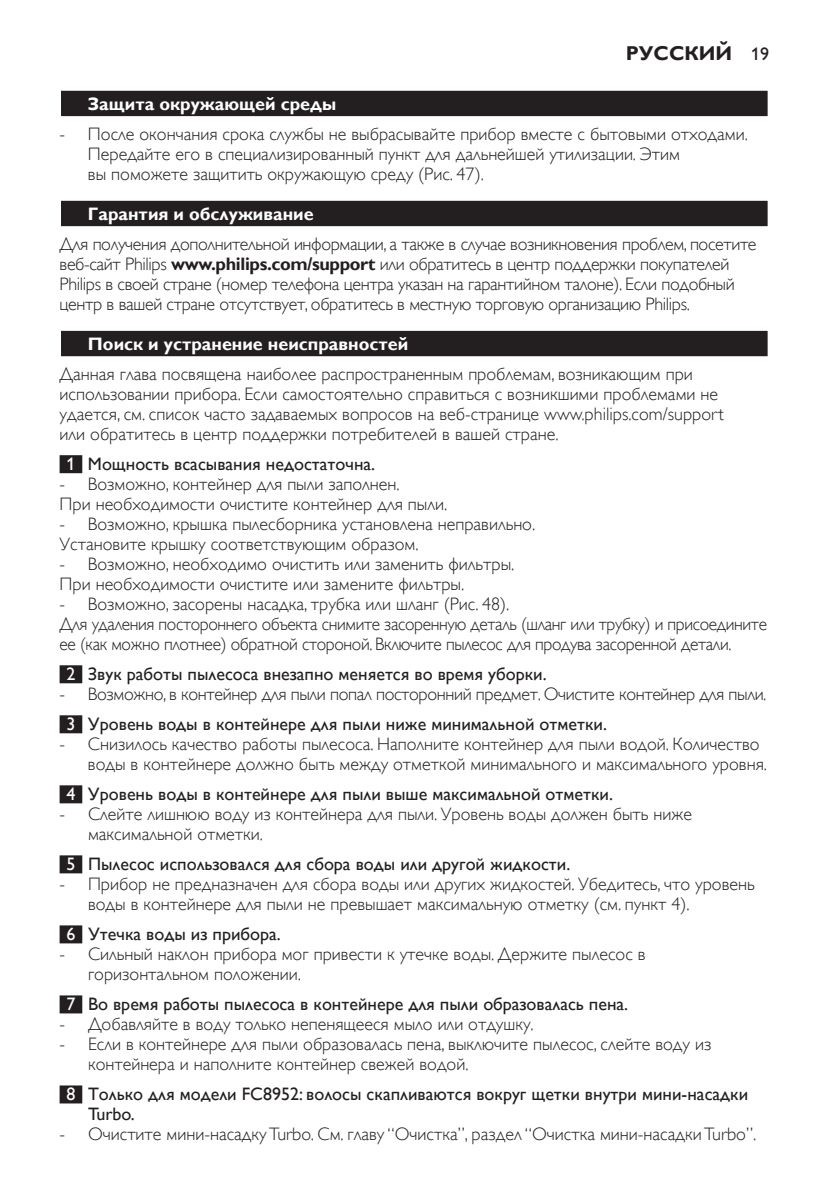
<style>
.page{position:relative;width:840px;height:1191px;background:#fff}
.page>*{position:absolute;margin:0;border:0;box-sizing:border-box;transform-origin:0 0}
.t1{font:700 20px "Gill Sans Alt One WGL";color:#231f20}
.t2{font:18px/20px "Gill Sans Alt One WGL Light";color:#231f20}
.t3{font:18px/20px "Gill Sans Alt One WGL Light";letter-spacing:-.02em;color:#231f20}
.t4{font:18px/20px "Gill Sans Alt One WGL";color:#231f20}
.t5{font:700 18px "Gill Sans Alt One WGL";color:#fff}
.s1{font-weight:400;font-size:18px}
.s2{font-family:"Gill Sans Alt One WGL";font-weight:700}
.s3{color:#fff}
</style>
<div class="page">
<div style="left:60px;top:90px;width:708px;height:28px;background:#e4e3e3"></div>
<div style="left:61px;top:91px;width:706px;height:25px;background:#231f20"></div>
<div style="left:60px;top:200px;width:708px;height:28px;background:#d9d9d9"></div>
<div style="left:61px;top:201px;width:706px;height:25px;background:#231f20"></div>
<div style="left:60px;top:330px;width:708px;height:28px;background:#ccc"></div>
<div style="left:61px;top:331px;width:706px;height:25px;background:#231f20"></div>
<div style="left:60px;top:455px;width:22px;height:18px;background:#231f20"></div>
<div style="left:60px;top:665px;width:22px;height:18px;background:#231f20"></div>
<div style="left:60px;top:715px;width:22px;height:18px;background:#231f20"></div>
<div style="left:60px;top:785px;width:22px;height:18px;background:#231f20"></div>
<div style="left:60px;top:855px;width:22px;height:18px;background:#231f20"></div>
<div style="left:60px;top:925px;width:22px;height:18px;background:#231f20"></div>
<div style="left:60px;top:995px;width:22px;height:18px;background:#231f20"></div>
<div style="left:60px;top:1085px;width:22px;height:18px;background:#231f20"></div>
<p class="t1" style="left:625px;top:40px;width:145px">Русский <span class="s1">19</span></p>
<p class="t5" style="left:88px;top:92px;width:250px">Защита окружающей среды</p>
<p class="t2" style="left:88px;top:124px;width:661px;text-indent:-28px">- После окончания срока службы не выбрасывайте прибор вместе с бытовыми отходами.<br>Передайте его в специализированный пункт для дальнейшей утилизации. Этим<br>вы поможете защитить окружающую среду (Рис. 47).</p>
<p class="t5" style="left:88px;top:202px;width:227px">Гарантия и обслуживание</p>
<p class="t3" style="left:60px;top:234px;width:698px">Для получения дополнительной информации, а также в случае возникновения проблем, посетите веб-сайт Philips <span class="s2">www.philips.com/support</span> или обратитесь в центр поддержки покупателей Philips в своей стране (номер телефона центра указан на гарантийном талоне). Если подобный центр в вашей стране отсутствует, обратитесь в местную торговую организацию Philips.</p>
<p class="t5" style="left:88px;top:332px;width:321px">Поиск и устранение неисправностей</p>
<p class="t2" style="left:60px;top:364px;width:665px">Данная глава посвящена наиболее распространенным проблемам, возникающим при использовании прибора. Если самостоятельно справиться с возникшими проблемами не удается, см. список часто задаваемых вопросов на веб-странице www.philips.com/support или обратитесь в центр поддержки потребителей в вашей стране.</p>
<p class="t4" style="left:66px;top:454px;width:310px"><span class="s3">1</span> Мощность всасывания недостаточна.</p>
<p class="t2" style="left:60px;top:474px;width:389px">- Возможно, контейнер для пыли заполнен.<br>При необходимости очистите контейнер для пыли.</p>
<p class="t2" style="left:60px;top:514px;width:477px">- Возможно, крышка пылесборника установлена неправильно.<br>Установите крышку соответствующим образом.</p>
<p class="t2" style="left:60px;top:554px;width:456px">- Возможно, необходимо очистить или заменить фильтры.<br>При необходимости очистите или замените фильтры.</p>
<p class="t3" style="left:60px;top:594px;width:708px">- Возможно, засорены насадка, трубка или шланг (Рис. 48).<br>Для удаления постороннего объекта снимите засоренную деталь (шланг или трубку) и присоедините ее (как можно плотнее) обратной стороной. Включите пылесос для продува засоренной детали.</p>
<p class="t4" style="left:66px;top:664px;width:481px"><span class="s3">2</span> Звук работы пылесоса внезапно меняется во время уборки.</p>
<p class="t3" style="left:60px;top:684px;width:708px">- Возможно, в контейнер для пыли попал посторонний предмет. Очистите контейнер для пыли.</p>
<p class="t4" style="left:66px;top:714px;width:541px"><span class="s3">3</span> Уровень воды в контейнере для пыли ниже минимальной отметки.</p>
<p class="t2" style="left:88px;top:734px;width:680px;text-indent:-28px">- Снизилось качество работы пылесоса. Наполните контейнер для пыли водой. Количество воды в контейнере должно быть между отметкой минимального и максимального уровня.</p>
<p class="t4" style="left:66px;top:784px;width:548px"><span class="s3">4</span> Уровень воды в контейнере для пыли выше максимальной отметки.</p>
<p class="t2" style="left:88px;top:804px;width:605px;text-indent:-28px">- Слейте лишнюю воду из контейнера для пыли. Уровень воды должен быть ниже максимальной отметки.</p>
<p class="t4" style="left:66px;top:854px;width:505px"><span class="s3">5</span> Пылесос использовался для сбора воды или другой жидкости.</p>
<p class="t2" style="left:88px;top:874px;width:667px;text-indent:-28px">- Прибор не предназначен для сбора воды или других жидкостей. Убедитесь, что уровень воды в контейнере для пыли не превышает максимальную отметку (см. пункт 4).</p>
<p class="t4" style="left:66px;top:924px;width:216px"><span class="s3">6</span> Утечка воды из прибора.</p>
<p class="t2" style="left:88px;top:944px;width:559px;text-indent:-28px">- Сильный наклон прибора мог привести к утечке воды. Держите пылесос в горизонтальном положении.</p>
<p class="t4" style="left:66px;top:994px;width:563px"><span class="s3">7</span> Во время работы пылесоса в контейнере для пыли образовалась пена.</p>
<p class="t2" style="left:60px;top:1014px;width:475px">- Добавляйте в воду только непенящееся мыло или отдушку.</p>
<p class="t2" style="left:88px;top:1034px;width:624px;text-indent:-28px">- Если в контейнере для пыли образовалась пена, выключите пылесос, слейте воду из контейнера и наполните контейнер свежей водой.</p>
<p class="t4" style="left:88px;top:1084px;width:661px;text-indent:-22px"><span class="s3">8</span> Только для модели FC8952: волосы скапливаются вокруг щетки внутри мини-насадки<br>Turbo.</p>
<p class="t2" style="left:60px;top:1124px;width:698px">- Очистите мини-насадку Turbo. См. главу “Очистка”, раздел “Очистка мини-насадки Turbo”.</p>
</div>
